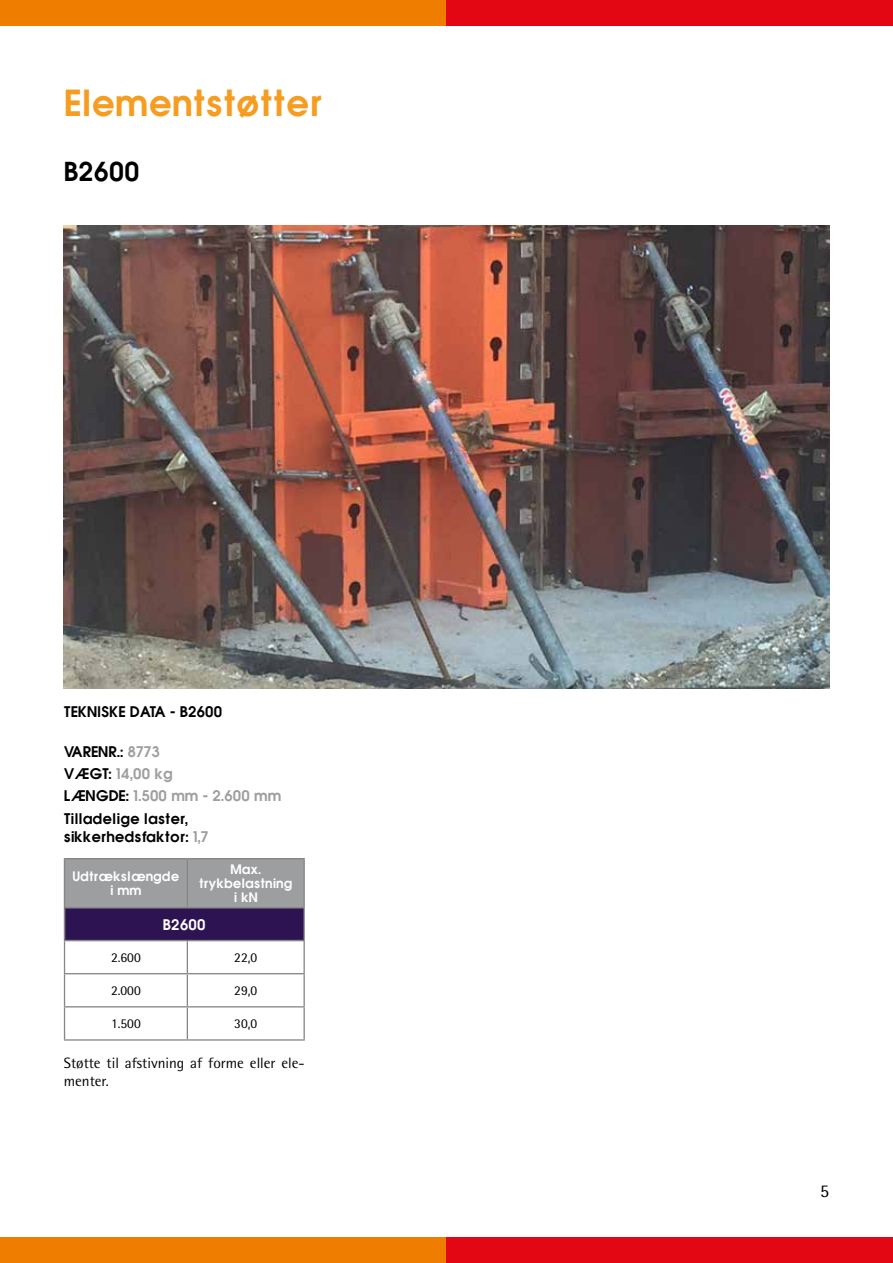
<style>
.page{position:relative;width:893px;height:1263px;background:#fff}
.page>*{position:absolute;margin:0;border:0;box-sizing:border-box;transform-origin:0 0}
.t1{font:33px "Avant Garde Demi";color:#f59d20}
.t2{font:24px "Avant Garde Demi";color:#000}
.t3{font:18px "Agfa Rotis Semisans";color:#000}
.t4{font:15px/18px "Agfa Rotis Semisans";color:#000}
.t5{font:13.5px/22.2px "Avant Garde Demi";color:#000}
.t6{font:13.5px "Agfa Rotis Semisans";color:#000}
.t7{font:13.5px "Avant Garde Demi";color:#fff}
.t8{font:12px/14.4px "Avant Garde Demi";color:#fff;text-align:center}
.s1{color:#9d9ea0}
</style>
<div class="page">
<div style="left:0;top:0;width:446px;height:26px;background:#ef7d00"></div>
<div style="left:446px;top:0;width:447px;height:26px;background:#e30613"></div>
<div style="left:0;top:1237px;width:446px;height:26px;background:#ef7d00"></div>
<div style="left:446px;top:1237px;width:447px;height:26px;background:#e30613"></div>
<img style="left:64px;top:225px;width:765px;height:464px">
<div style="left:65px;top:859px;width:238px;height:48px;background:#9d9ea0"></div>
<div style="left:65px;top:908px;width:239px;height:32px;background:#2e1352"></div>
<hr style="left:64px;top:941px;width:1px;height:32px;background:#878787">
<hr style="left:187px;top:941px;width:1px;height:32px;background:#878787">
<hr style="left:303px;top:940px;width:2px;height:33px;background:#878787">
<hr style="left:64px;top:973px;width:123px;height:1px;background:#878787">
<hr style="left:64px;top:974px;width:1px;height:32px;background:#878787">
<hr style="left:187px;top:973px;width:118px;height:1px;background:#878787">
<hr style="left:187px;top:974px;width:1px;height:32px;background:#878787">
<hr style="left:303px;top:974px;width:2px;height:32px;background:#878787">
<hr style="left:64px;top:1006px;width:123px;height:1px;background:#878787">
<hr style="left:64px;top:1007px;width:1px;height:32px;background:#878787">
<hr style="left:187px;top:1006px;width:118px;height:1px;background:#878787">
<hr style="left:187px;top:1007px;width:1px;height:32px;background:#878787">
<hr style="left:303px;top:1007px;width:2px;height:32px;background:#878787">
<hr style="left:64px;top:1039px;width:123px;height:2px;background:#878787">
<hr style="left:187px;top:1039px;width:118px;height:2px;background:#878787">
<hr style="left:64px;top:859px;width:1px;height:48px;background:#878787">
<hr style="left:64px;top:858px;width:123px;height:1px;background:#878787">
<hr style="left:187px;top:858px;width:118px;height:1px;background:#878787">
<hr style="left:187px;top:859px;width:1px;height:48px;background:#878787">
<hr style="left:303px;top:859px;width:2px;height:48px;background:#878787">
<hr style="left:64px;top:908px;width:1px;height:32px;background:#878787">
<hr style="left:64px;top:907px;width:123px;height:1px;background:#878787">
<hr style="left:187px;top:907px;width:118px;height:1px;background:#878787">
<hr style="left:303px;top:908px;width:2px;height:32px;background:#878787">
<hr style="left:64px;top:940px;width:123px;height:1px;background:#878787">
<hr style="left:187px;top:940px;width:116px;height:1px;background:#878787">
<h1 class="t1" style="left:64px;top:80px;width:260px">Elementstøtter</h1>
<h2 class="t2" style="left:64px;top:155px;width:78px">B2600</h2>
<p class="t5" style="left:64px;top:700px;width:160px">TEKNISKE DATA - B2600</p>
<p class="t5" style="left:64px;top:740px;width:219px">VARENR.: <span class="s1">8773<br></span>VÆGT: <span class="s1">14,00 kg<br></span>LÆNGDE: <span class="s1">1.500 mm - 2.600 mm<br></span>Tilladelige laster,</p>
<p class="t5" style="left:64px;top:825px;width:146px">sikkerhedsfaktor: <span class="s1">1,7</span></p>
<p class="t8" style="left:72px;top:869px;width:109px">Udtrækslængde i mm</p>
<p class="t8" style="left:199px;top:862px;width:95px">Max. trykbelastning i kN</p>
<p class="t7" style="left:163px;top:915px;width:44px">B2600</p>
<p class="t6" style="left:111px;top:949px;width:31px">2.600</p>
<p class="t6" style="left:234px;top:949px;width:25px">22,0</p>
<p class="t6" style="left:111px;top:982px;width:31px">2.000</p>
<p class="t6" style="left:234px;top:982px;width:25px">29,0</p>
<p class="t6" style="left:111px;top:1015px;width:31px">1.500</p>
<p class="t6" style="left:234px;top:1015px;width:25px">30,0</p>
<p class="t4" style="left:64px;top:1053px;width:242px">Støtte til afstivning af forme eller ele&shy;menter.</p>
<h3 class="t3" style="left:820px;top:1180px;width:11px">5</h3>
</div>
